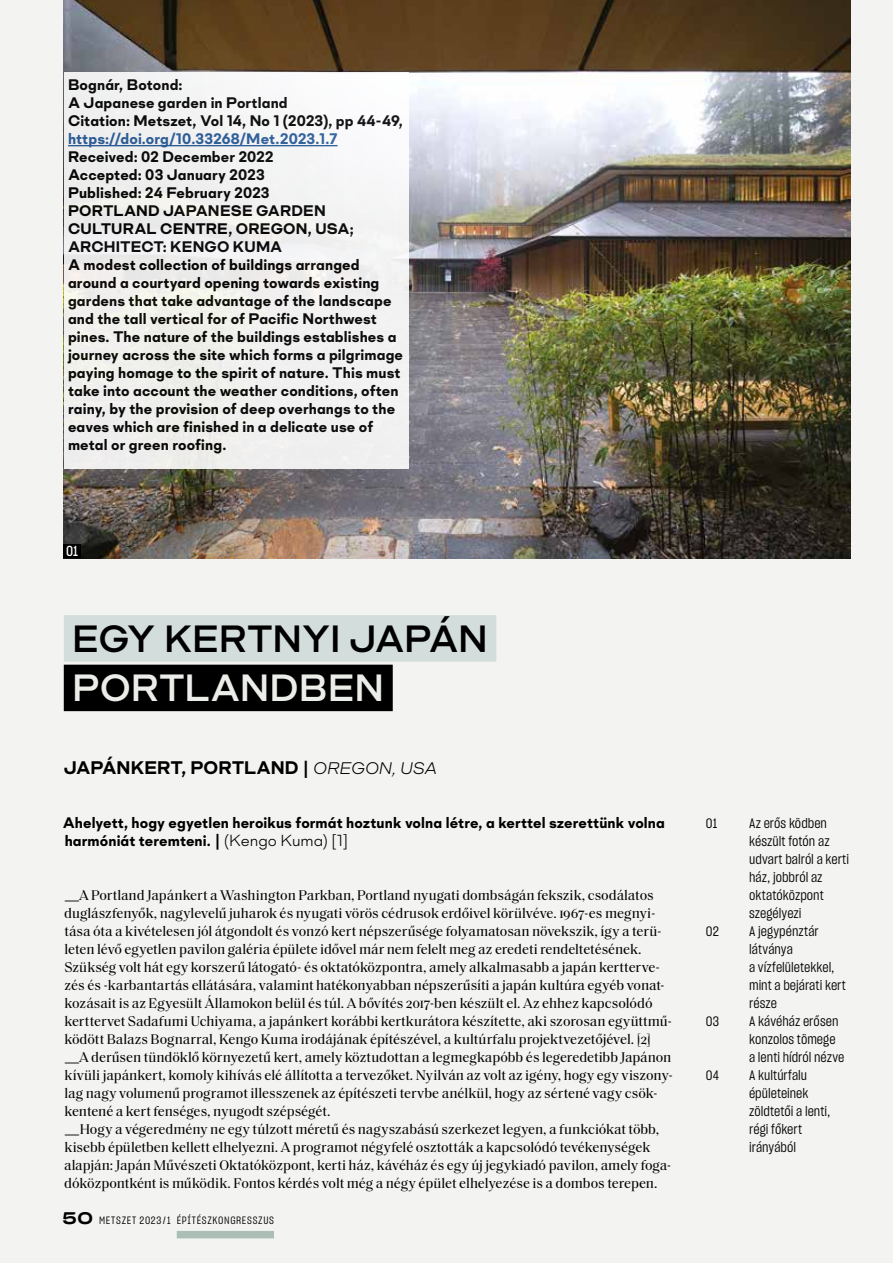
<style>
.page{position:relative;width:893px;height:1263px;background:#f3f4f1}
.page>*{position:absolute;margin:0;border:0;box-sizing:border-box;transform-origin:0 0}
.t1{font:700 39px "Mid Century Sans Sm";letter-spacing:-.015em;color:#000}
.t2{font:700 39px "Mid Century Sans Sm";color:#eaede8}
.t3{font:700 18.75px "Mid Century Sans";letter-spacing:-.005em;color:#000}
.t4{font:700 15.75px/18px "Mid Century Sans";letter-spacing:.005em;color:#000}
.t5{font:700 15.75px "Mid Century Sans";letter-spacing:.01em;color:#275b9b}
.t6{font:14.25px/18px "Saol Text";letter-spacing:-.005em;color:#000}
.t7{font:14.25px "Sharp Grotesk Medium 15";color:#fff}
.t8{font:13.5px/18px "Sharp Grotesk Book 15";letter-spacing:.005em;color:#000}
.t9{font:10.5px "Sharp Grotesk Book 15";letter-spacing:.065em;color:#000}
.s1{font-size:17.25px}
.s2{font-weight:300;font-style:italic;font-size:17.25px}
.s3{font-weight:300;font-size:16.5px}
.s4{font-family:"Mid Century Sans"}
.s5{font-family:"Sharp Grotesk Medium 25";font-size:16.5px}
</style>
<div class="page">
<div style="left:64px;top:615px;width:432px;height:47px;background:#d3dddb"></div>
<div style="left:64px;top:665px;width:329px;height:46px;background:#000"></div>
<img style="left:64px;top:0;width:786px;height:558px">
<div style="left:64px;top:544px;width:17px;height:14px;background:#000"></div>
<div style="left:64px;top:72px;width:344px;height:396px;background:#f1f1f0"></div>
<hr style="left:68px;top:145px;width:270px;height:1px;background:#275b9b">
<div style="left:177px;top:1231px;width:97px;height:7px;background:#acbfb6"></div>
<p class="t4" style="left:68px;top:76px;width:336px">Bognár, Botond:<br>A Japanese garden in Portland<br>Citation: Metszet, Vol 14, No 1 (2023), pp 44-49,</p>
<p class="t5" style="left:68px;top:129px;width:271px">https://doi.org/10.33268/Met.2023.1.7</p>
<p class="t4" style="left:68px;top:148px;width:337px">Received: 02 December 2022<br>Accepted: 03 January 2023<br>Published: 24 February 2023<br>PORTLAND JAPANESE GARDEN CULTURAL CENTRE, OREGON, USA; ARCHITECT: KENGO KUMA<br>A modest collection of buildings arranged around a courtyard opening towards existing gardens that take advantage of the landscape and the tall vertical for of Pacific Northwest pines. The nature of the buildings establishes a journey across the site which forms a pilgrimage paying homage to the spirit of nature. This must take into account the weather conditions, often rainy, by the provision of deep overhangs to the eaves which are finished in a delicate use of metal or green roofing.</p>
<p class="t7" style="left:66px;top:541px;width:13px">01</p>
<h1 class="t1" style="left:72px;top:615px;width:417px">EGY KERTNYI JAPÁN</h1>
<h1 class="t2" style="left:72px;top:664px;width:314px">PORTLANDBEN</h1>
<h2 class="t3" style="left:64px;top:756px;width:375px">JAPÁNKERT, PORTLAND <span class="s1">|</span> <span class="s2">OREGON, USA</span></h2>
<p class="t4" style="left:63px;top:814px;width:604px">Ahelyett, hogy egyetlen heroikus formát hoztunk volna létre, a kerttel szerettünk volna harmóniát teremteni. | <span class="s3">(Kengo Kuma) [1]</span></p>
<p class="t6" style="left:64px;top:885px;width:610px"><span class="s4">—</span>A Portland Japánkert a Washington Parkban, Portland nyugati dombságán fekszik, csodálatos duglászfenyők, nagylevelű juharok és nyugati vörös cédrusok erdőivel körülvéve. 1967-es megnyi&shy;tása óta a kivételesen jól átgondolt és vonzó kert népszerűsége folyamatosan növekszik, így a terü&shy;leten lévő egyetlen pavilon galéria épülete idővel már nem felelt meg az eredeti rendeltetésének.<br>Szükség volt hát egy korszerű látogató- és oktatóközpontra, amely alkalmasabb a japán kertterve&shy;zés és -karbantartás ellátására, valamint hatékonyabban népszerűsíti a japán kultúra egyéb vonat&shy;kozásait is az Egyesült Államokon belül és túl. A bővítés 2017-ben készült el. Az ehhez kapcsolódó kerttervet Sadafumi Uchiyama, a japánkert korábbi kertkurátora készítette, aki szorosan együttmű&shy;ködött Balazs Bognarral, Kengo Kuma irodájának építészével, a kultúrfalu projektvezetőjével. [2] <span class="s4">—</span>A derűsen tündöklő környezetű kert, amely köztudottan a legmegkapóbb és legeredetibb Japánon kívüli japánkert, komoly kihívás elé állította a tervezőket. Nyilván az volt az igény, hogy egy viszony&shy;lag nagy volumenű programot illesszenek az építészeti tervbe anélkül, hogy az sértené vagy csök&shy;kentené a kert fenséges, nyugodt szépségét.<br><span class="s4">—</span>Hogy a végeredmény ne egy túlzott méretű és nagyszabású szerkezet legyen, a funkciókat több, kisebb épületben kellett elhelyezni. A programot négyfelé osztották a kapcsolódó tevékenységek alapján: Japán Művészeti Oktatóközpont, kerti ház, kávéház és egy új jegykiadó pavilon, amely foga&shy;dóközpontként is működik. Fontos kérdés volt még a négy épület elhelyezése is a dombos terepen.</p>
<p class="t9" style="left:62px;top:1213px;width:213px"><span class="s5">50</span> METSZET 2023/1 ÉPÍTÉSZKONGRESSZUS</p>
<p class="t8" style="left:706px;top:814px;width:13px">01</p>
<p class="t8" style="left:749px;top:814px;width:101px">Az erős ködben készült fotón az udvart balról a kerti ház, jobbról az oktatóközpont szegélyezi</p>
<p class="t8" style="left:706px;top:922px;width:15px">02</p>
<p class="t8" style="left:749px;top:922px;width:98px">A jegypénztár látványa<br>a vízfelületekkel, mint a bejárati kert része</p>
<p class="t8" style="left:706px;top:1012px;width:15px">03</p>
<p class="t8" style="left:749px;top:1012px;width:97px">A kávéház erősen konzolos tömege a lenti hídról nézve</p>
<p class="t8" style="left:706px;top:1066px;width:15px">04</p>
<p class="t8" style="left:749px;top:1066px;width:83px">A kultúrfalu épületeinek zöldtetői a lenti, régi főkert irányából</p>
</div>
